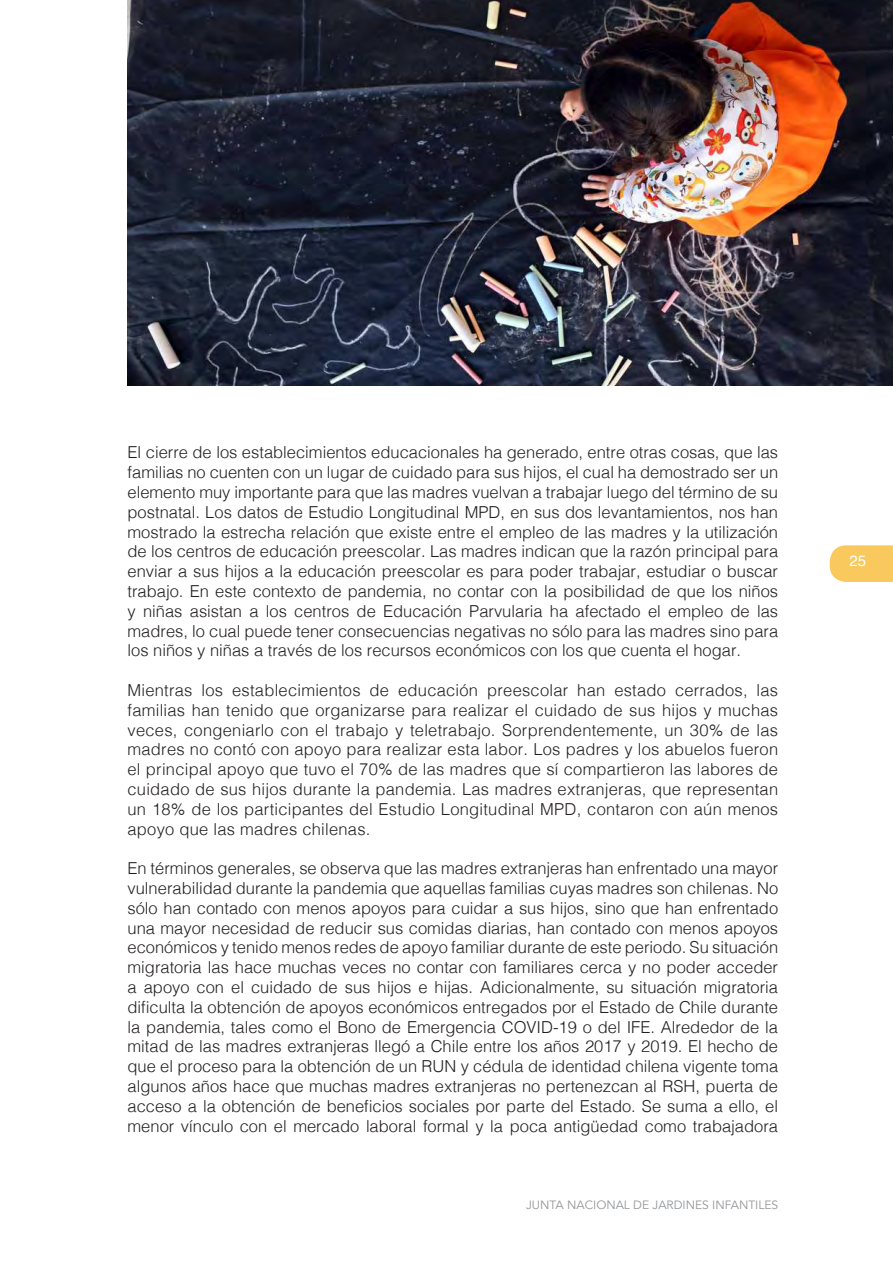
<style>
.page{position:relative;width:893px;height:1263px;background:#fff}
.page>*{position:absolute;margin:0;border:0;box-sizing:border-box;transform-origin:0 0}
.t1{font:300 16.5px/19.8px "Helvetica";color:#231f20;text-align:justify}
.t2{font:15px "Helvetica";color:#fff}
.t3{font:12px "Avenir";color:#939598}
</style>
<div class="page">
<svg style="left:830px;top:545px;width:63px;height:37px;background:#f9cb65"></svg>
<img style="left:128px;top:0;width:765px;height:386px">
<p class="t1" style="left:128px;top:441px;width:652px">El cierre de los establecimientos educacionales ha generado, entre otras cosas, que las familias no cuenten con un lugar de cuidado para sus hijos, el cual ha demostrado ser un elemento muy importante para que las madres vuelvan a trabajar luego del término de su postnatal. Los datos de Estudio Longitudinal MPD, en sus dos levantamientos, nos han mostrado la estrecha relación que existe entre el empleo de las madres y la utilización de los centros de educación preescolar. Las madres indican que la razón principal para enviar a sus hijos a la educación preescolar es para poder trabajar, estudiar o buscar trabajo. En este contexto de pandemia, no contar con la posibilidad de que los niños y niñas asistan a los centros de Educación Parvularia ha afectado el empleo de las madres, lo cual puede tener consecuencias negativas no sólo para las madres sino para los niños y niñas a través de los recursos económicos con los que cuenta el hogar.</p>
<p class="t1" style="left:128px;top:679px;width:652px">Mientras los establecimientos de educación preescolar han estado cerrados, las familias han tenido que organizarse para realizar el cuidado de sus hijos y muchas veces, congeniarlo con el trabajo y teletrabajo. Sorprendentemente, un 30% de las madres no contó con apoyo para realizar esta labor. Los padres y los abuelos fueron el principal apoyo que tuvo el 70% de las madres que sí compartieron las labores de cuidado de sus hijos durante la pandemia. Las madres extranjeras, que representan un 18% de los participantes del Estudio Longitudinal MPD, contaron con aún menos apoyo que las madres chilenas.</p>
<p class="t1" style="left:128px;top:857px;width:652px">En términos generales, se observa que las madres extranjeras han enfrentado una mayor vulnerabilidad durante la pandemia que aquellas familias cuyas madres son chilenas. No sólo han contado con menos apoyos para cuidar a sus hijos, sino que han enfrentado una mayor necesidad de reducir sus comidas diarias, han contado con menos apoyos económicos y tenido menos redes de apoyo familiar durante de este periodo. Su situación migratoria las hace muchas veces no contar con familiares cerca y no poder acceder a apoyo con el cuidado de sus hijos e hijas. Adicionalmente, su situación migratoria dificulta la obtención de apoyos económicos entregados por el Estado de Chile durante la pandemia, tales como el Bono de Emergencia COVID-19 o del IFE. Alrededor de la mitad de las madres extranjeras llegó a Chile entre los años 2017 y 2019. El hecho de que el proceso para la obtención de un RUN y cédula de identidad chilena vigente toma algunos años hace que muchas madres extranjeras no pertenezcan al RSH, puerta de acceso a la obtención de beneficios sociales por parte del Estado. Se suma a ello, el menor vínculo con el mercado laboral formal y la poca antigüedad como trabajadora</p>
<p class="t3" style="left:526px;top:1197px;width:254px">JUNTA NACIONAL DE JARDINES INFANTILES</p>
<p class="t2" style="left:849px;top:550px;width:18px">25</p>
</div>
